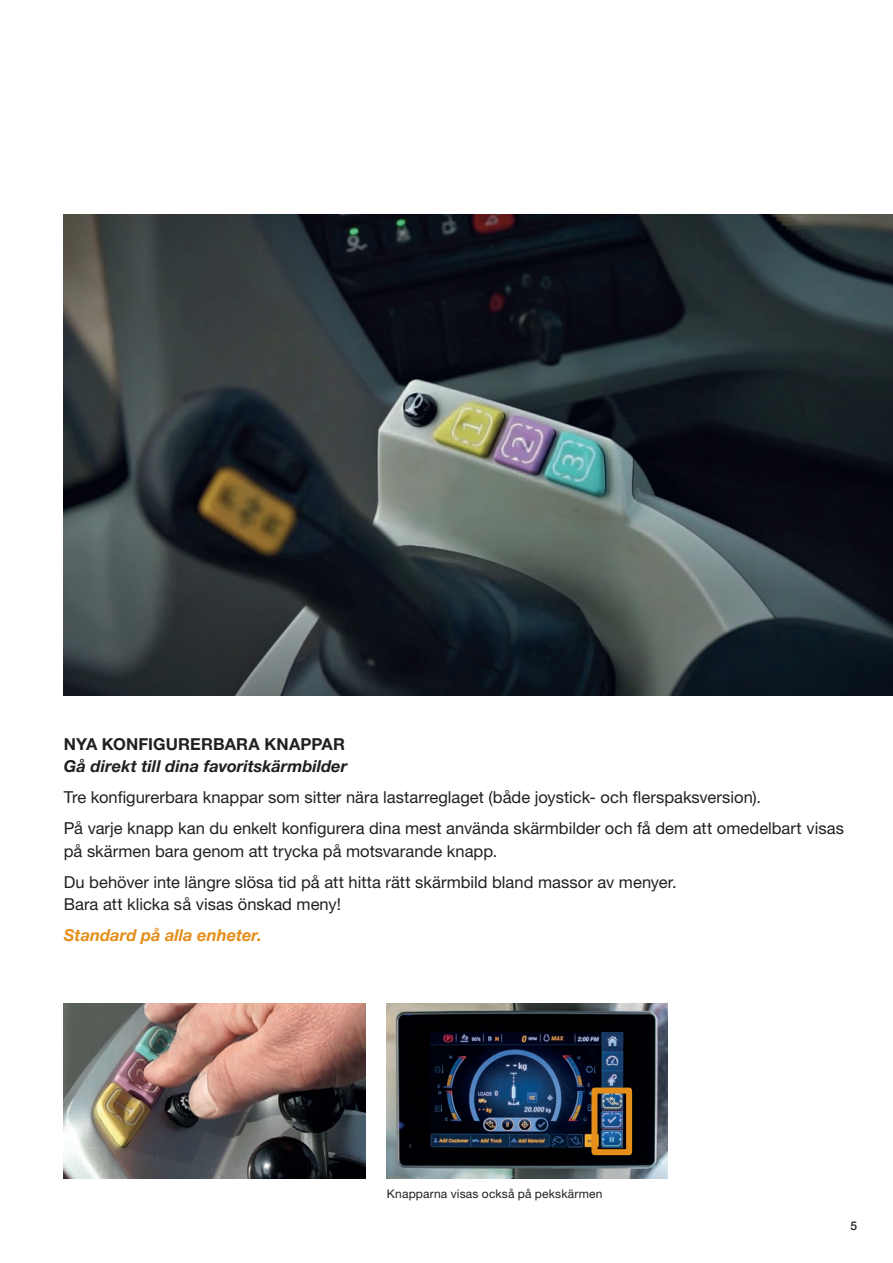
<style>
.page{position:relative;width:893px;height:1263px;background:#fff}
.page>*{position:absolute;margin:0;border:0;box-sizing:border-box;transform-origin:0 0}
.BULLET__11-15{font:16.5px/22.5px "Helvetica Neue LT Pro";color:#231f20}
.TITOLETTI{font:italic 700 16.5px/22.5px "Helvetica Neue LT Pro";letter-spacing:.005em;color:#231f20}
.TITOLETTI-2{font:italic 700 16.5px "Helvetica Neue LT Pro";color:#e58e19}
.BULLET__11-15-2{font:12px "Helvetica Neue LT Pro";letter-spacing:.015em;color:#231f20}
.t1{font:500 12px "Helvetica Neue LT Pro";color:#231f20}
.s1{font-style:normal}
</style>
<div class="page">
<img style="left:64px;top:1004px;width:302px;height:174px">
<img style="left:64px;top:215px;width:829px;height:480px">
<img style="left:387px;top:1004px;width:281px;height:174px">
<div style="left:591px;top:1087px;width:41px;height:68px;border:6px solid #e58e19"></div>
<p class="TITOLETTI" style="left:64px;top:732px;width:285px"><span class="s1">NYA KONFIGURERBARA KNAPPAR<br></span>Gå direkt till dina favoritskärmbilder</p>
<p class="BULLET__11-15" style="left:64px;top:786px;width:699px">Tre konfigurerbara knappar som sitter nära lastarreglaget (både joystick- och flerspaksversion).</p>
<p class="BULLET__11-15" style="left:64px;top:817px;width:782px">På varje knapp kan du enkelt konfigurera dina mest använda skärmbilder och få dem att omedelbart visas på skärmen bara genom att trycka på motsvarande knapp.</p>
<p class="BULLET__11-15" style="left:64px;top:870px;width:615px">Du behöver inte längre slösa tid på att hitta rätt skärmbild bland massor av menyer.<br>Bara att klicka så visas önskad meny!</p>
<p class="TITOLETTI-2" style="left:64px;top:925px;width:200px">Standard på alla enheter.</p>
<p class="BULLET__11-15-2" style="left:387px;top:1187px;width:217px">Knapparna visas också på pekskärmen</p>
<p class="t1" style="left:850px;top:1218px;width:8px">5</p>
</div>
